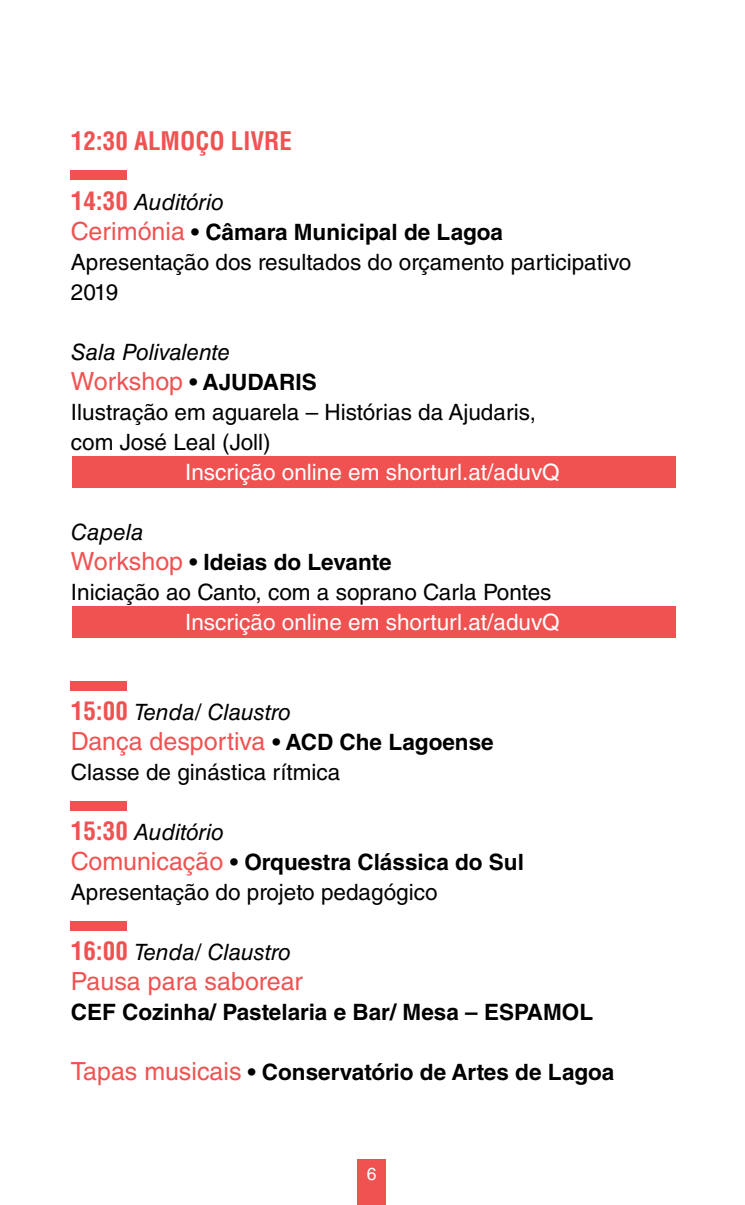
<style>
.page{position:relative;width:745px;height:1205px;background:#fff}
.page>*{position:absolute;margin:0;border:0;box-sizing:border-box;transform-origin:0 0}
.t1{font:25px "Helvetica LT Std";color:#f05251}
.t2{font:700 condensed 25px "Helvetica LT Std";color:#f05251}
.t3{font:22.5px/30px "Helvetica LT Std";color:#000}
.t4{font:700 22.5px "Helvetica LT Std";color:#000}
.t5{font:22.5px "Helvetica LT Std";color:#fff}
.t6{font:italic 22.5px "Helvetica LT Std";color:#000}
.t7{font:17.5px "Helvetica LT Std";color:#fff}
.s1{font-weight:700;font-stretch:condensed;font-size:25px;color:#f05251}
.s2{font-style:italic}
.s3{font-size:25px;color:#f05251}
.s4{font-weight:700}
.s5{font-weight:700;font-style:normal;font-stretch:condensed;font-size:25px;color:#f05251}
.s6{font-weight:700;font-size:22.5px;color:#000}
.s7{font-weight:400;font-size:25px;color:#f05251}
</style>
<div class="page">
<div style="left:357px;top:1159px;width:29px;height:46px;background:#f05251"></div>
<div style="left:72px;top:456px;width:603px;height:32px;background:#f05251"></div>
<div style="left:72px;top:606px;width:603px;height:32px;background:#f05251"></div>
<div style="left:71px;top:170px;width:56px;height:10px;background:#f05251"></div>
<div style="left:71px;top:680px;width:56px;height:10px;background:#f05251"></div>
<div style="left:71px;top:801px;width:56px;height:9px;background:#f05251"></div>
<div style="left:71px;top:921px;width:56px;height:9px;background:#f05251"></div>
<p class="t2" style="left:71px;top:125px;width:222px">12:30 ALMOÇO LIVRE</p>
<p class="t3" style="left:71px;top:187px;width:561px"><span class="s1">14:30</span> <span class="s2">Auditório<br></span><span class="s3">Cerimónia</span> <span class="s4">• Câmara Municipal de Lagoa<br></span>Apresentação dos resultados do orçamento participativo<br>2019</p>
<p class="t3" style="left:71px;top:337px;width:466px"><span class="s2">Sala Polivalente<br></span><span class="s3">Workshop</span> <span class="s4">• AJUDARIS<br></span>Ilustração em aguarela – Histórias da Ajudaris, com José Leal (Joll)</p>
<p class="t5" style="left:185px;top:459px;width:376px">Inscrição online em shorturl.at/aduvQ</p>
<p class="t3" style="left:71px;top:517px;width:482px"><span class="s2">Capela<br></span><span class="s3">Workshop</span> <span class="s4">• Ideias do Levante<br></span>Iniciação ao Canto, com a soprano Carla Pontes</p>
<p class="t5" style="left:185px;top:609px;width:376px">Inscrição online em shorturl.at/aduvQ</p>
<p class="t6" style="left:71px;top:699px;width:221px"><span class="s5">15:00</span> Tenda/ Claustro</p>
<p class="t1" style="left:71px;top:727px;width:424px">Dança desportiva <span class="s6">• ACD Che Lagoense</span></p>
<p class="t3" style="left:71px;top:757px;width:271px">Classe de ginástica rítmica</p>
<p class="t3" style="left:71px;top:817px;width:454px"><span class="s1">15:30</span> <span class="s2">Auditório<br></span><span class="s3">Comunicação</span> <span class="s4">• Orquestra Clássica do Sul<br></span>Apresentação do projeto pedagógico</p>
<p class="t6" style="left:71px;top:939px;width:221px"><span class="s5">16:00</span> Tenda/ Claustro</p>
<p class="t1" style="left:71px;top:967px;width:233px">Pausa para saborear</p>
<p class="t4" style="left:71px;top:998px;width:523px">CEF Cozinha/ Pastelaria e Bar/ Mesa – ESPAMOL</p>
<p class="t4" style="left:71px;top:1058px;width:544px"><span class="s7">Tapas musicais</span> • Conservatório de Artes de Lagoa</p>
<p class="t7" style="left:366px;top:1164px;width:11px">6</p>
</div>
